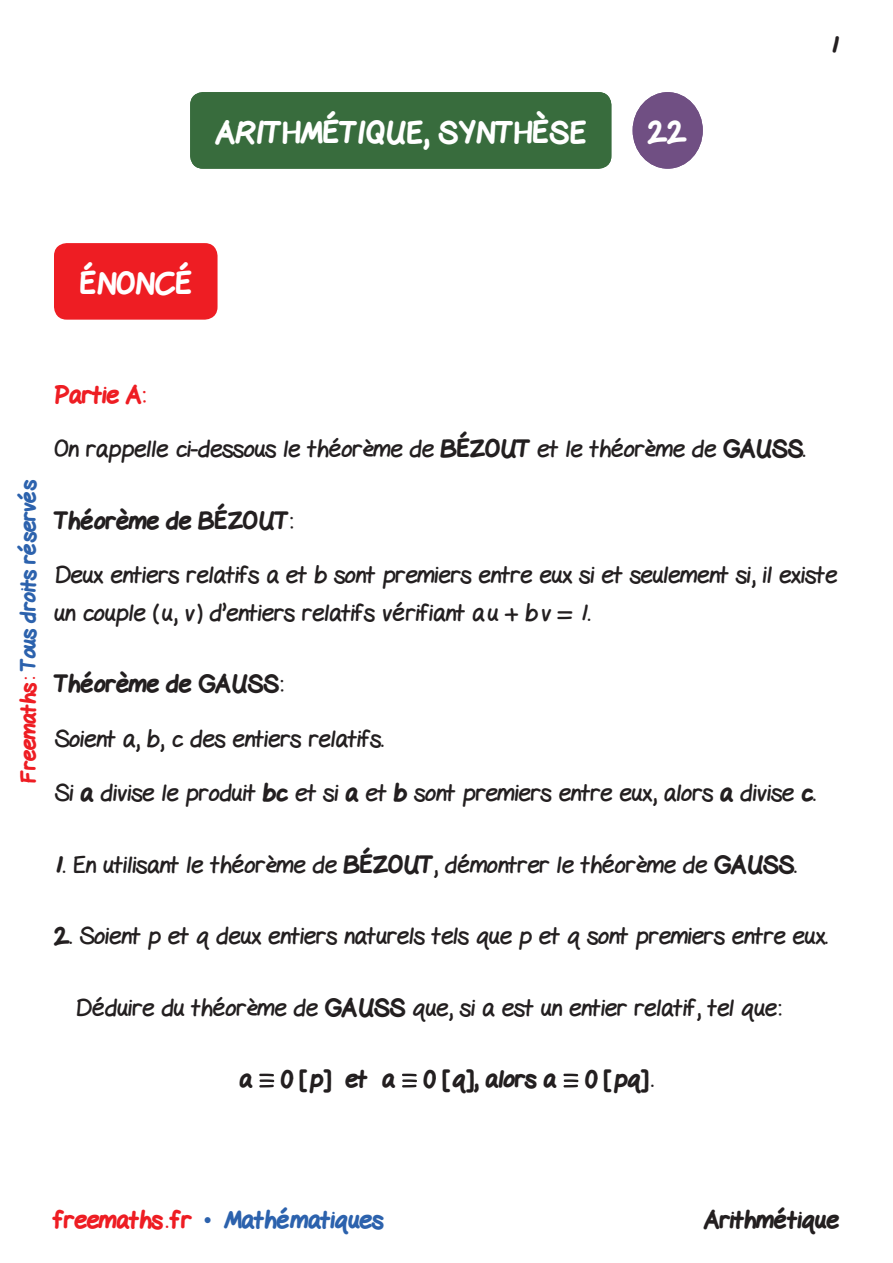
<style>
.page{position:relative;width:893px;height:1263px;background:#fff}
.page>*{position:absolute;margin:0;border:0;box-sizing:border-box;transform-origin:0 0}
.t1{font:800 30px "Gel Pen";color:#fff}
.Texte-Enonce{font:24px/37.5px "Gel Pen";color:#231f20}
.Texte-Enonce-2{font:800 24px "Gel Pen";color:#231f20}
.t2{font:800 24px "Gel Pen";color:#2c62ad}
.Texte-Enonce-3{font:800 24px "Gel Pen";color:#ee1d23}
.t3{font:800 21px "Gel Pen";letter-spacing:-.01em;color:#2c62ad}
.s1{color:#ee1d23}
.s2{font-weight:800}
.s3{font-family:"Times New Roman";font-weight:400}
</style>
<div class="page">
<div style="left:54px;top:243px;width:164px;height:77px;background:#ee1d23;border-radius:13px"></div>
<svg style="left:259px;top:1074px;width:15px;height:13px"></svg>
<svg style="left:402px;top:1074px;width:15px;height:13px"></svg>
<svg style="left:563px;top:1074px;width:15px;height:13px"></svg>
<div style="left:190px;top:92px;width:421px;height:77px;background:#386c3d;border-radius:13px"></div>
<div style="left:633px;top:92px;width:70px;height:77px;background:#704f83;border-radius:50%"></div>
<p class="t1" style="left:216px;top:109px;width:372px">ARITHMÉTIQUE, SYNTHÈSE</p>
<p class="t1" style="left:648px;top:109px;width:40px">22</p>
<p class="Texte-Enonce-2" style="left:830px;top:26px;width:10px">1</p>
<p class="t1" style="left:80px;top:260px;width:114px">ÉNONCÉ</p>
<p class="t3" style="left:12px;top:783px;width:305px;rotate:-90deg"><span class="s1">Freemaths:</span> Tous droits réservés</p>
<p class="Texte-Enonce-3" style="left:54px;top:376px;width:93px">Partie A:</p>
<p class="Texte-Enonce" style="left:54px;top:428px;width:753px">On rappelle ci-dessous le théorème de <span class="s2">BÉZOUT</span> et le théorème de <span class="s2">GAUSS</span>.</p>
<p class="Texte-Enonce-2" style="left:54px;top:502px;width:240px">Théorème de BÉZOUT:</p>
<p class="Texte-Enonce" style="left:54px;top:554px;width:784px">Deux entiers relatifs a et b sont premiers entre eux si et seulement si, il existe un couple ( u, v ) d’entiers relatifs vérifiant au + bv = 1.</p>
<p class="Texte-Enonce-2" style="left:54px;top:665px;width:231px">Théorème de GAUSS:</p>
<p class="Texte-Enonce" style="left:54px;top:717px;width:331px">Soient a, b, c des entiers relatifs.</p>
<p class="Texte-Enonce" style="left:54px;top:772px;width:763px">Si <span class="s2">a</span> divise le produit <span class="s2">bc</span> et si <span class="s2">a</span> et <span class="s2">b</span> sont premiers entre eux, alors <span class="s2">a</span> divise <span class="s2">c</span>.</p>
<p class="Texte-Enonce" style="left:54px;top:843px;width:744px"><span class="s2">1.</span> En utilisant le théorème de <span class="s2">BÉZOUT</span>, démontrer le théorème de <span class="s2">GAUSS</span>.</p>
<p class="Texte-Enonce" style="left:54px;top:915px;width:775px"><span class="s2">2.</span> Soient p et q deux entiers naturels tels que p et q sont premiers entre eux.</p>
<p class="Texte-Enonce" style="left:75px;top:986px;width:707px">Déduire du théorème de <span class="s2">GAUSS</span> que, si a est un entier relatif, tel que:</p>
<p class="Texte-Enonce-2" style="left:239px;top:1060px;width:416px">a 0 [p] et a 0 [q], alors a 0 [pq].</p>
<p class="t2" style="left:54px;top:1201px;width:331px"><span class="s1">freemaths . fr</span> <span class="s3">•</span> Mathématiques</p>
<p class="Texte-Enonce-2" style="left:704px;top:1201px;width:136px">Arithmétique</p>
</div>
